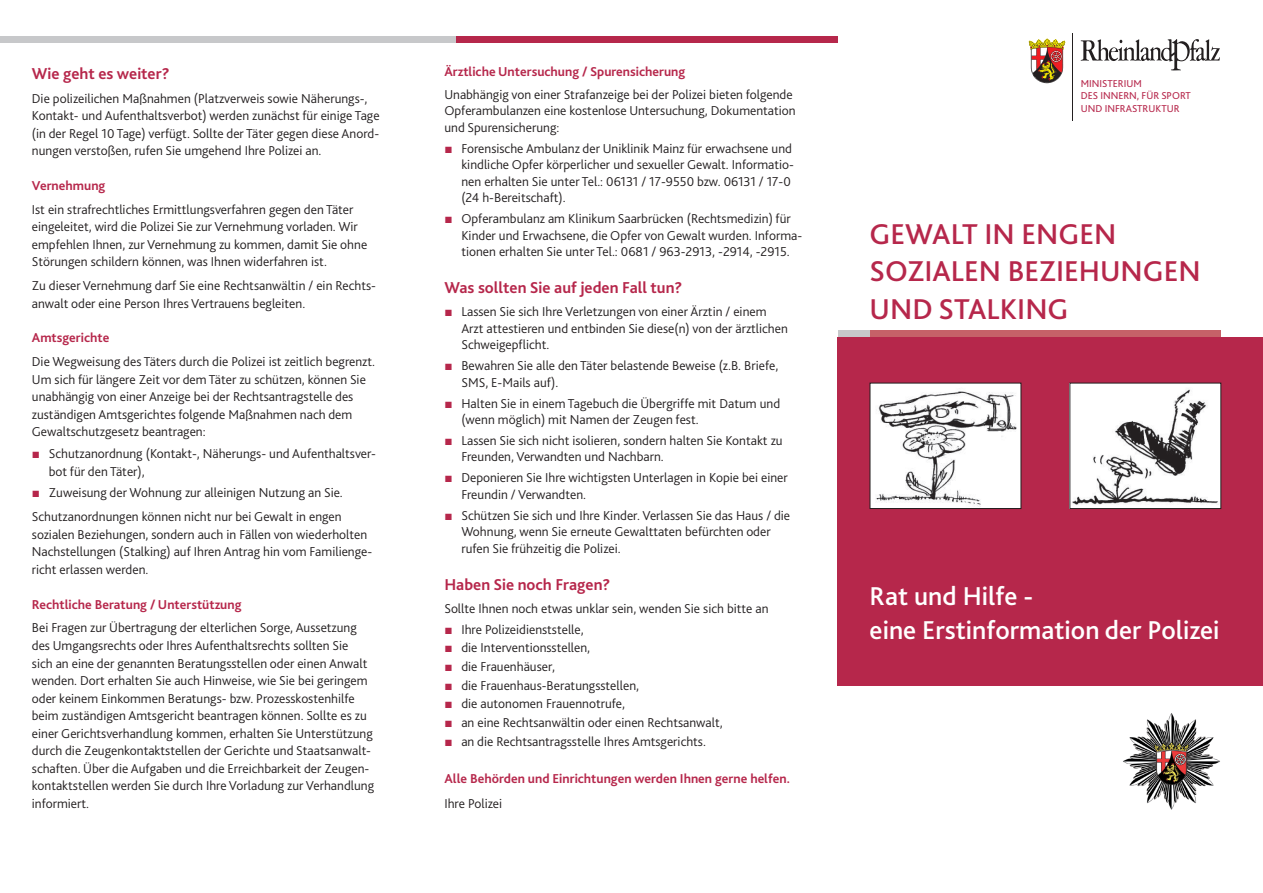
<style>
.page{position:relative;width:1263px;height:893px;background:#fff}
.page>*{position:absolute;margin:0;border:0;box-sizing:border-box;transform-origin:0 0}
.t1{font:500 30px/37.5px "Bliss 2";color:#b6274b}
.t2{font:500 27px/34.5px "Bliss 2";color:#fff}
.t3{font:700 16.5px "Bliss 2";color:#b6274b}
.t4{font:300 13.5px/17.5px "Bliss 2";color:#231f20}
.t5{font:700 13.5px "Bliss 2";color:#b6274b}
.t6{font:10.5px/12.6px "Bliss 2";color:#b6274b}
.s1{font-family:"Arial";font-weight:400;color:#b6274b}
</style>
<div class="page">
<div style="left:838px;top:337px;width:425px;height:349px;background:#b6274b"></div>
<div style="left:455px;top:36px;width:383px;height:7px;background:#b6274b"></div>
<div style="left:870px;top:331px;width:350px;height:6px;background:#c66168"></div>
<div style="left:838px;top:331px;width:32px;height:6px;background:#c7c8ca"></div>
<div style="left:0;top:36px;width:455px;height:7px;background:#c7c8ca"></div>
<svg style="left:1081px;top:39px;width:139px;height:32px"></svg>
<hr style="left:1072px;top:33px;width:1px;height:87px;background:#231f20">
<svg style="left:1029px;top:39px;width:36px;height:44px"></svg>
<img style="left:872px;top:385px;width:147px;height:122px">
<img style="left:1071px;top:385px;width:148px;height:122px">
<img style="left:1123px;top:713px;width:97px;height:97px">
<p class="t3" style="left:32px;top:63px;width:139px">Wie geht es weiter?</p>
<p class="t4" style="left:32px;top:89px;width:349px">Die polizeilichen Maßnahmen (Platzverweis sowie Näherungs-, Kontakt- und Aufenthaltsverbot) werden zunächst für einige Tage (in der Regel 10 Tage) verfügt. Sollte der Täter gegen diese Anord&shy;nungen verstoßen, rufen Sie umgehend Ihre Polizei an.</p>
<p class="t5" style="left:32px;top:177px;width:75px">Vernehmung</p>
<p class="t4" style="left:32px;top:200px;width:337px">Ist ein strafrechtliches Ermittlungsverfahren gegen den Täter eingeleitet, wird die Polizei Sie zur Vernehmung vorladen. Wir empfehlen Ihnen, zur Vernehmung zu kommen, damit Sie ohne Störungen schildern können, was Ihnen widerfahren ist.</p>
<p class="t4" style="left:32px;top:277px;width:346px">Zu dieser Vernehmung darf Sie eine Rechtsanwältin / ein Rechts&shy;anwalt oder eine Person Ihres Vertrauens begleiten.</p>
<p class="t5" style="left:32px;top:329px;width:79px">Amtsgerichte</p>
<p class="t4" style="left:32px;top:353px;width:345px">Die Wegweisung des Täters durch die Polizei ist zeitlich begrenzt.<br>Um sich für längere Zeit vor dem Täter zu schützen, können Sie unabhängig von einer Anzeige bei der Rechtsantragstelle des zuständigen Amtsgerichtes folgende Maßnahmen nach dem Gewaltschutzgesetz beantragen:</p>
<p class="t4" style="left:49px;top:445px;width:329px;text-indent:-17px"><span class="s1">■</span> Schutzanordnung (Kontakt-, Näherungs- und Aufenthaltsver&shy;bot für den Täter),</p>
<p class="t4" style="left:32px;top:481px;width:312px;line-height:23.9px"><span class="s1">■</span> Zuweisung der Wohnung zur alleinigen Nutzung an Sie.<br>Schutzanordnungen können nicht nur bei Gewalt in engen</p>
<p class="t4" style="left:32px;top:525px;width:342px">sozialen Beziehungen, sondern auch in Fällen von wiederholten<br>Nachstellungen (Stalking) auf Ihren Antrag hin vom Familienge&shy;richt erlassen werden.</p>
<p class="t5" style="left:32px;top:596px;width:211px">Rechtliche Beratung / Unterstützung</p>
<p class="t4" style="left:32px;top:619px;width:344px">Bei Fragen zur Übertragung der elterlichen Sorge, Aussetzung des Umgangsrechts oder Ihres Aufenthaltsrechts sollten Sie<br>sich an eine der genannten Beratungsstellen oder einen Anwalt wenden. Dort erhalten Sie auch Hinweise, wie Sie bei geringem oder keinem Einkommen Beratungs- bzw. Prozesskostenhilfe beim zuständigen Amtsgericht beantragen können. Sollte es zu einer Gerichtsverhandlung kommen, erhalten Sie Unterstützung durch die Zeugenkontaktstellen der Gerichte und Staatsanwalt&shy;schaften. Über die Aufgaben und die Erreichbarkeit der Zeugen&shy;kontaktstellen werden Sie durch Ihre Vorladung zur Verhandlung informiert.</p>
<p class="t5" style="left:444px;top:63px;width:242px">Ärztliche Untersuchung / Spurensicherung</p>
<p class="t4" style="left:444px;top:86px;width:353px;line-height:16.5px">Unabhängig von einer Strafanzeige bei der Polizei bieten folgende<br>Opferambulanzen eine kostenlose Untersuchung, Dokumentation und Spurensicherung:</p>
<p class="t4" style="left:461px;top:140px;width:334px;line-height:16.5px;text-indent:-17px"><span class="s1">■</span> Forensische Ambulanz der Uniklinik Mainz für erwachsene und kindliche Opfer körperlicher und sexueller Gewalt. Informatio&shy;nen erhalten Sie unter Tel.: 06131 / 17-9550 bzw. 06131 / 17-0 (24 h-Bereitschaft).</p>
<p class="t4" style="left:461px;top:210px;width:342px;line-height:16.5px;text-indent:-17px"><span class="s1">■</span> Opferambulanz am Klinikum Saarbrücken (Rechtsmedizin) für<br>Kinder und Erwachsene, die Opfer von Gewalt wurden. Informa&shy;tionen erhalten Sie unter Tel.: 0681 / 963-2913, -2914, -2915.</p>
<p class="t3" style="left:444px;top:278px;width:240px">Was sollten Sie auf jeden Fall tun?</p>
<p class="t4" style="left:461px;top:303px;width:328px;line-height:16.5px;text-indent:-17px"><span class="s1">■</span> Lassen Sie sich Ihre Verletzungen von einer Ärztin / einem<br>Arzt attestieren und entbinden Sie diese(n) von der ärztlichen<br>Schweigepflicht.</p>
<p class="t4" style="left:461px;top:357px;width:318px;line-height:16.5px;text-indent:-17px"><span class="s1">■</span> Bewahren Sie alle den Täter belastende Beweise (z.B. Briefe,<br>SMS, E-Mails auf).</p>
<p class="t4" style="left:461px;top:394px;width:320px;line-height:16.5px;text-indent:-17px"><span class="s1">■</span> Halten Sie in einem Tagebuch die Übergriffe mit Datum und (wenn möglich) mit Namen der Zeugen fest.</p>
<p class="t4" style="left:461px;top:432px;width:323px;line-height:16.5px;text-indent:-17px"><span class="s1">■</span> Lassen Sie sich nicht isolieren, sondern halten Sie Kontakt zu<br>Freunden, Verwandten und Nachbarn.</p>
<p class="t4" style="left:461px;top:469px;width:328px;line-height:16.5px;text-indent:-17px"><span class="s1">■</span> Deponieren Sie Ihre wichtigsten Unterlagen in Kopie bei einer<br>Freundin / Verwandten.</p>
<p class="t4" style="left:461px;top:506px;width:330px;line-height:16.5px;text-indent:-17px"><span class="s1">■</span> Schützen Sie sich und Ihre Kinder. Verlassen Sie das Haus / die<br>Wohnung, wenn Sie erneute Gewalttaten befürchten oder rufen Sie frühzeitig die Polizei.</p>
<p class="t3" style="left:444px;top:574px;width:168px">Haben Sie noch Fragen?</p>
<p class="t4" style="left:444px;top:599px;width:326px">Sollte Ihnen noch etwas unklar sein, wenden Sie sich bitte an</p>
<p class="t4" style="left:444px;top:620px;width:141px"><span class="s1">■</span> Ihre Polizeidienststelle,</p>
<p class="t4" style="left:444px;top:639px;width:147px"><span class="s1">■</span> die Interventionsstellen,</p>
<p class="t4" style="left:444px;top:657px;width:112px"><span class="s1">■</span> die Frauenhäuser,</p>
<p class="t4" style="left:444px;top:676px;width:196px"><span class="s1">■</span> die Frauenhaus-Beratungsstellen,</p>
<p class="t4" style="left:444px;top:695px;width:182px"><span class="s1">■</span> die autonomen Frauennotrufe,</p>
<p class="t4" style="left:444px;top:713px;width:280px"><span class="s1">■</span> an eine Rechtsanwältin oder einen Rechtsanwalt,</p>
<p class="t4" style="left:444px;top:732px;width:263px"><span class="s1">■</span> an die Rechtsantragsstelle Ihres Amtsgerichts.</p>
<p class="t5" style="left:444px;top:770px;width:347px">Alle Behörden und Einrichtungen werden Ihnen gerne helfen.</p>
<p class="t4" style="left:444px;top:794px;width:59px">Ihre Polizei</p>
<p class="t6" style="left:1081px;top:77px;width:112px">MINISTERIUM<br>DES INNERN, FÜR SPORT<br>UND INFRASTRUKTUR</p>
<h1 class="t1" style="left:870px;top:214px;width:333px">GEWALT IN ENGEN<br>SOZIALEN BEZIEHUNGEN<br>UND STALKING</h1>
<h2 class="t2" style="left:870px;top:578px;width:351px">Rat und Hilfe -<br>eine Erstinformation der Polizei</h2>
</div>
